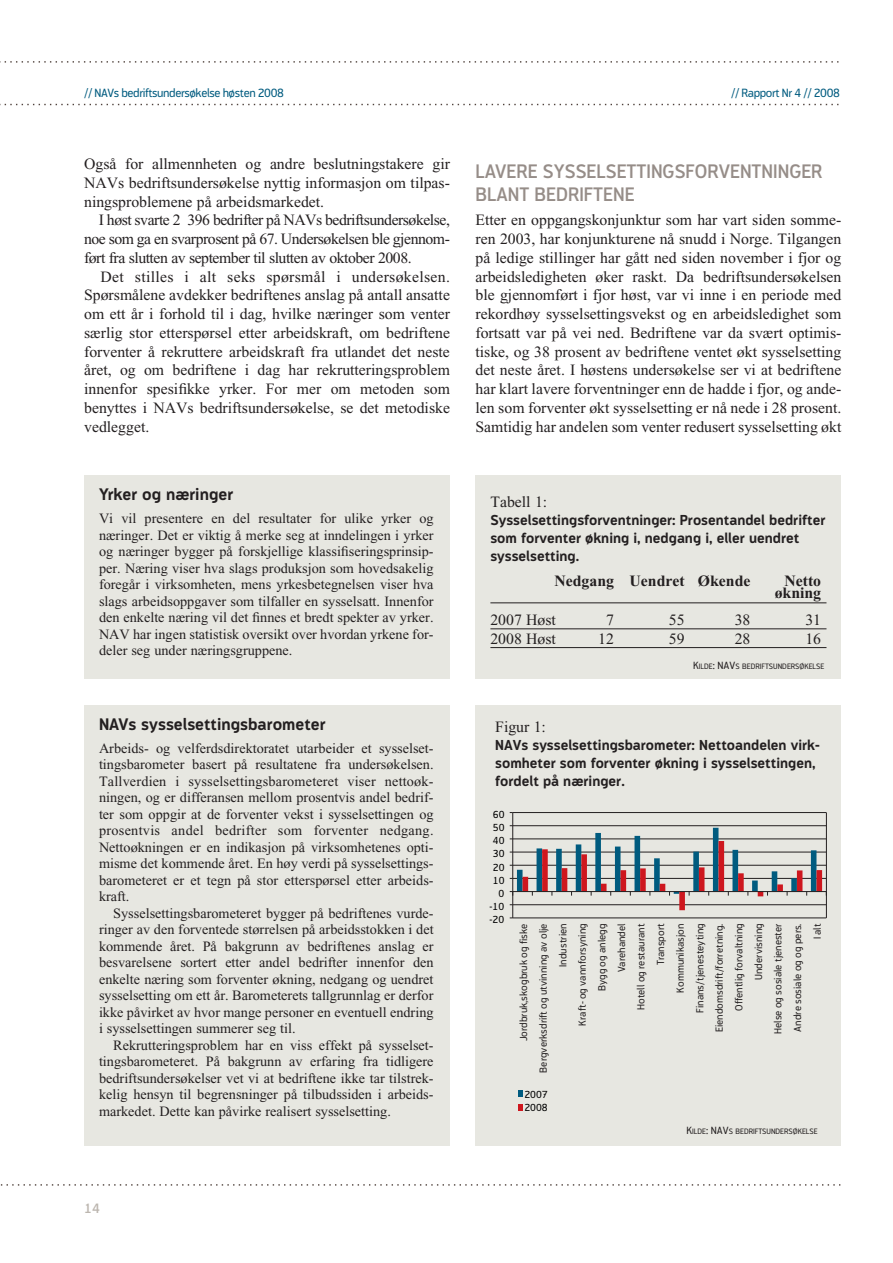
<style>
.page{position:relative;width:893px;height:1263px;background:#fff}
.page>*{position:absolute;margin:0;border:0;box-sizing:border-box;transform-origin:0 0}
.t1{font:600 19.5px/22.5px "Modus";color:#968d88}
.t2{font:700 16.5px "Modus";color:#231f20}
.t3{font:15.75px/18.8px "Times New Roman";color:#231f20;text-align:justify}
.t4{font:700 15.75px/12px "Times New Roman";color:#231f20;text-align:right}
.t5{font:14.25px/16.5px "Times New Roman";color:#231f20;text-align:justify}
.t6{font:700 14.25px/18px "Modus";color:#231f20}
.t7{font:600 13.5px "Modus";color:#bcb6af}
.t8{font:12px "Modus";letter-spacing:-.035em;color:#005b7f}
.t9{font:10.35px/19.5px "Modus";color:#231f20;text-align:right}
.t10{font:10.35px/13.4px "Modus";color:#000}
.t11{font:7.8px "Modus";color:#231f20}
.s1{font-size:10.5px}
</style>
<div class="page">
<svg style="left:0;top:1184px;width:841px;height:2px"></svg>
<svg style="left:0;top:104px;width:839px;height:1px"></svg>
<svg style="left:0;top:61px;width:839px;height:2px"></svg>
<div style="left:84px;top:476px;width:366px;height:203px;background:#e7e7e1"></div>
<div style="left:475px;top:476px;width:366px;height:203px;background:#e7e7e1"></div>
<hr style="left:490px;top:602px;width:336px;height:1px;background:#231f20">
<hr style="left:490px;top:629px;width:336px;height:1px;background:#231f20">
<hr style="left:490px;top:647px;width:336px;height:1px;background:#231f20">
<div style="left:84px;top:705px;width:366px;height:440px;background:#e7e7e1"></div>
<div style="left:475px;top:705px;width:366px;height:440px;background:#e7e7e1"></div>
<hr style="left:512px;top:918px;width:314px;height:1px;background:#231f20">
<hr style="left:512px;top:812px;width:314px;height:1px;background:#231f20">
<hr style="left:512px;top:813px;width:1px;height:105px;background:#231f20">
<svg style="left:509px;top:825px;width:317px;height:85px"></svg>
<svg style="left:518px;top:1091px;width:4px;height:6px"></svg>
<svg style="left:518px;top:1104px;width:4px;height:6px"></svg>
<hr style="left:826px;top:813px;width:1px;height:105px;background:#231f20">
<p class="t8" style="left:84px;top:89px;width:201px">// NAVs bedriftsundersøkelse høsten 2008</p>
<p class="t8" style="left:731px;top:89px;width:110px">// Rapport Nr 4 // 2008</p>
<p class="t3" style="left:84px;top:156px;width:367px">Også for allmennheten og andre beslutningstakere gir NAVs bedriftsundersøkelse nyttig informasjon om tilpas&shy;ningsproblemene på arbeidsmarkedet.</p>
<p class="t3" style="left:84px;top:212px;width:367px;text-indent:15px">I høst svarte 2 396 bedrifter på NAVs bedriftsundersøkelse, noe som ga en svarprosent på 67. Undersøkelsen ble gjennom&shy;ført fra slutten av september til slutten av oktober 2008.</p>
<p class="t3" style="left:84px;top:269px;width:367px;text-indent:16px">Det stilles i alt seks spørsmål i undersøkelsen.<br>Spørsmålene avdekker bedriftenes anslag på antall ansatte om ett år i forhold til i dag, hvilke næringer som venter særlig stor etterspørsel etter arbeidskraft, om bedriftene forventer å rekruttere arbeidskraft fra utlandet det neste året, og om bedriftene i dag har rekrutteringsproblem innenfor spesifikke yrker. For mer om metoden som benyttes i NAVs bedriftsundersøkelse, se det metodiske vedlegget.</p>
<p class="t2" style="left:99px;top:488px;width:136px">Yrker og næringer</p>
<p class="t5" style="left:99px;top:512px;width:336px">Vi vil presentere en del resultater for ulike yrker og næringer. Det er viktig å merke seg at inndelingen i yrker og næringer bygger på forskjellige klassifiseringsprinsip&shy;per. Næring viser hva slags produksjon som hovedsakelig foregår i virksomheten, mens yrkesbetegnelsen viser hva slags arbeidsoppgaver som tilfaller en sysselsatt. Innenfor den enkelte næring vil det finnes et bredt spekter av yrker.<br>NAV har ingen statistisk oversikt over hvordan yrkene for&shy;deler seg under næringsgruppene.</p>
<p class="t2" style="left:99px;top:718px;width:228px">NAVs sysselsettingsbarometer</p>
<p class="t5" style="left:99px;top:741px;width:336px">Arbeids- og velferdsdirektoratet utarbeider et sysselset&shy;tingsbarometer basert på resultatene fra undersøkelsen.<br>Tallverdien i sysselsettingsbarometeret viser nettoøk&shy;ningen, og er differansen mellom prosentvis andel bedrif&shy;ter som oppgir at de forventer vekst i sysselsettingen og prosentvis andel bedrifter som forventer nedgang.<br>Nettoøkningen er en indikasjon på virksomhetenes opti&shy;misme det kommende året. En høy verdi på sysselsettings&shy;barometeret er et tegn på stor etterspørsel etter arbeids&shy;kraft.</p>
<p class="t5" style="left:99px;top:906px;width:336px;text-indent:14px">Sysselsettingsbarometeret bygger på bedriftenes vurde&shy;ringer av den forventede størrelsen på arbeidsstokken i det kommende året. På bakgrunn av bedriftenes anslag er besvarelsene sortert etter andel bedrifter innenfor den enkelte næring som forventer økning, nedgang og uendret sysselsetting om ett år. Barometerets tallgrunnlag er derfor ikke påvirket av hvor mange personer en eventuell endring i sysselsettingen summerer seg til.</p>
<p class="t5" style="left:99px;top:1038px;width:336px;text-indent:14px">Rekrutteringsproblem har en viss effekt på sysselset&shy;tingsbarometeret. På bakgrunn av erfaring fra tidligere bedriftsundersøkelser vet vi at bedriftene ikke tar tilstrek&shy;kelig hensyn til begrensninger på tilbudssiden i arbeids&shy;markedet. Dette kan påvirke realisert sysselsetting.</p>
<h1 class="t1" style="left:475px;top:161px;width:348px">LAVERE SYSSELSETTINGSFORVENTNINGER<br>BLANT BEDRIFTENE</h1>
<p class="t3" style="left:475px;top:212px;width:367px">Etter en oppgangskonjunktur som har vart siden somme&shy;ren 2003, har konjunkturene nå snudd i Norge. Tilgangen på ledige stillinger har gått ned siden november i fjor og arbeidsledigheten øker raskt. Da bedriftsundersøkelsen ble gjennomført i fjor høst, var vi inne i en periode med rekordhøy sysselsettingsvekst og en arbeidsledighet som fortsatt var på vei ned. Bedriftene var da svært optimis&shy;tiske, og 38 prosent av bedriftene ventet økt sysselsetting det neste året. I høstens undersøkelse ser vi at bedriftene har klart lavere forventninger enn de hadde i fjor, og ande&shy;len som forventer økt sysselsetting er nå nede i 28 prosent.<br>Samtidig har andelen som venter redusert sysselsetting økt</p>
<p class="t3" style="left:490px;top:494px;width:58px">Tabell 1:</p>
<p class="t6" style="left:490px;top:512px;width:336px">Sysselsettingsforventninger: Prosentandel bedrifter som forventer økning i, nedgang i, eller uendret sysselsetting.</p>
<p class="t4" style="left:554px;top:577px;width:197px">Nedgang Uendret Økende</p>
<p class="t4" style="left:774px;top:577px;width:48px">Netto økning</p>
<p class="t3" style="left:490px;top:612px;width:67px">2007 Høst</p>
<p class="t3" style="left:606px;top:612px;width:9px">7</p>
<p class="t3" style="left:669px;top:612px;width:17px">55</p>
<p class="t3" style="left:734px;top:612px;width:17px">38</p>
<p class="t3" style="left:805px;top:612px;width:17px">31</p>
<p class="t3" style="left:490px;top:631px;width:67px">2008 Høst</p>
<p class="t3" style="left:598px;top:631px;width:17px">12</p>
<p class="t3" style="left:669px;top:631px;width:17px">59</p>
<p class="t3" style="left:734px;top:631px;width:17px">28</p>
<p class="t3" style="left:805px;top:631px;width:17px">16</p>
<p class="t11" style="left:693px;top:663px;width:133px"><span class="s1">K</span>ILDE<span class="s1">: NAV</span>S BEDRIFTSUNDERSØKELSE</p>
<p class="t3" style="left:495px;top:719px;width:52px">Figur 1:</p>
<p class="t6" style="left:495px;top:737px;width:326px">NAVs sysselsettingsbarometer: Nettoandelen virk&shy;somheter som forventer økning i sysselsettingen, fordelt på næringer.</p>
<p class="t10" style="left:493px;top:808px;width:13px">60</p>
<p class="t10" style="left:493px;top:822px;width:13px">50</p>
<p class="t10" style="left:493px;top:835px;width:13px">40</p>
<p class="t10" style="left:493px;top:848px;width:13px">30</p>
<p class="t10" style="left:493px;top:861px;width:13px">20</p>
<p class="t10" style="left:493px;top:874px;width:13px">10</p>
<p class="t10" style="left:498px;top:887px;width:7px">0</p>
<p class="t10" style="left:489px;top:901px;width:16px">-10</p>
<p class="t10" style="left:489px;top:914px;width:16px">-20</p>
<p class="t9" style="left:514px;top:1073px;width:151px;rotate:-90deg">Jordbruk,skogbruk og fiske<br>Bergverksdrift og utvinning av olje<br>Industrien<br>Kraft- og vannforsyning<br>Bygg og anlegg<br>Varehandel<br>Hotell og restaurant<br>Transport<br>Kommunikasjon<br>Finans/tjenesteyting<br>Eiendomsdrift/forretning.<br>Offentlig forvaltning<br>Undervisning<br>Helse og sosiale tjenester<br>Andre sosiale og og pers.<br>I alt</p>
<p class="t10" style="left:524px;top:1088px;width:25px">2007<br>2008</p>
<p class="t11" style="left:686px;top:1128px;width:133px"><span class="s1">K</span>ILDE<span class="s1">: NAV</span>S BEDRIFTSUNDERSØKELSE</p>
<p class="t7" style="left:84px;top:1203px;width:17px">14</p>
</div>
